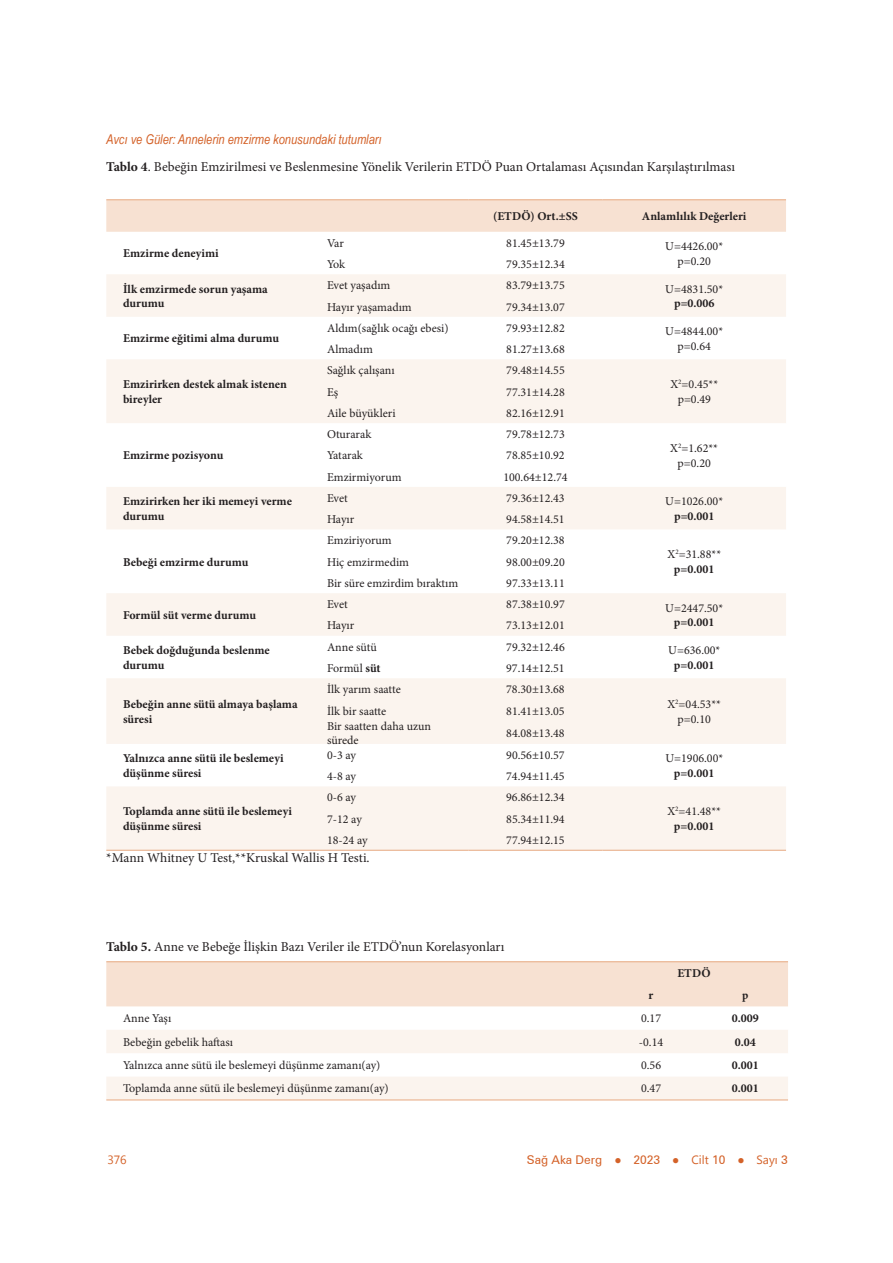
<style>
.page{position:relative;width:893px;height:1263px;background:#fff}
.page>*{position:absolute;margin:0;border:0;box-sizing:border-box;transform-origin:0 0}
.t1{font:13.5px "Minion Pro";color:#231f20}
.t2{font:italic 13.5px "Arial Narrow";color:#d46229}
.t3{font:12px/14.4px "Minion Pro";color:#231f20;text-align:center}
.t4{font:700 12px/14.4px "Minion Pro";color:#231f20}
.t5{font:12px "Zurich BT";color:#d46229}
.t6{font:12px "Lao UI";color:#d46229}
.t7{font:700 12px "Minion Pro";color:#231f20;scale:.95 1}
.s1{font-weight:700}
.s2{font-family:"Sylfaen"}
.s3{font-family:"Lao UI"}
</style>
<div class="page">
<div style="left:106px;top:200px;width:680px;height:32px;background:#f7e1d2"></div>
<svg style="left:106px;top:274px;width:680px;height:576px;fill:#fbf4ee"></svg>
<hr style="left:106px;top:199px;width:213px;height:1px;background:#e7a880">
<hr style="left:319px;top:199px;width:150px;height:1px;background:#e7a880">
<hr style="left:469px;top:199px;width:133px;height:1px;background:#e7a880">
<hr style="left:602px;top:199px;width:184px;height:1px;background:#e7a880">
<hr style="left:319px;top:850px;width:150px;height:1px;background:#e7a880">
<hr style="left:469px;top:850px;width:133px;height:1px;background:#e7a880">
<hr style="left:602px;top:850px;width:184px;height:1px;background:#e7a880">
<hr style="left:106px;top:850px;width:213px;height:1px;background:#e7a880">
<div style="left:106px;top:962px;width:682px;height:44px;background:#f7e1d2"></div>
<svg style="left:106px;top:1030px;width:682px;height:69px;fill:#fbf4ee"></svg>
<hr style="left:106px;top:961px;width:494px;height:1px;background:#e7a880">
<hr style="left:600px;top:961px;width:94px;height:1px;background:#e7a880">
<hr style="left:694px;top:961px;width:94px;height:1px;background:#e7a880">
<hr style="left:106px;top:1099px;width:494px;height:1px;background:#e7a880">
<hr style="left:600px;top:1099px;width:94px;height:1px;background:#e7a880">
<hr style="left:694px;top:1099px;width:94px;height:1px;background:#e7a880">
<p class="t2" style="left:106px;top:130px;width:277px">Avcı ve Güler: Annelerin emzirme konusundaki tutumları</p>
<p class="t1" style="left:106px;top:158px;width:630px"><span class="s1">Tablo 4</span>. Bebeğin Emzirilmesi ve Beslenmesine Yönelik Verilerin ETDÖ Puan Ortalaması Açısından Karşılaştırılması</p>
<p class="t4" style="left:493px;top:209px;width:86px">(ETDÖ) Ort.±SS</p>
<p class="t4" style="left:642px;top:209px;width:106px">Anlamlılık Değerleri</p>
<p class="t4" style="left:123px;top:246px;width:97px">Emzirme deneyimi</p>
<p class="t3" style="left:327px;top:236px;width:18px">Var</p>
<p class="t3" style="left:506px;top:236px;width:60px">81.45±13.79</p>
<p class="t3" style="left:665px;top:239px;width:59px">U=4426.00*</p>
<p class="t3" style="left:327px;top:257px;width:20px">Yok</p>
<p class="t3" style="left:678px;top:254px;width:35px">p=0.20</p>
<p class="t3" style="left:506px;top:257px;width:60px">79.35±12.34</p>
<p class="t4" style="left:123px;top:281px;width:146px">İlk emzirmede sorun yaşama durumu</p>
<p class="t3" style="left:327px;top:278px;width:65px">Evet yaşadım</p>
<p class="t3" style="left:506px;top:278px;width:60px">83.79±13.75</p>
<p class="t3" style="left:665px;top:282px;width:59px">U=4831.50*</p>
<p class="t3" style="left:327px;top:300px;width:86px">Hayır yaşamadım</p>
<p class="t4" style="left:674px;top:296px;width:42px">p=0.006</p>
<p class="t3" style="left:506px;top:300px;width:60px">79.34±13.07</p>
<p class="t4" style="left:123px;top:331px;width:158px">Emzirme eğitimi alma durumu</p>
<p class="t4" style="left:123px;top:377px;width:165px">Emzirirken destek almak istenen bireyler</p>
<p class="t4" style="left:123px;top:448px;width:102px">Emzirme pozisyonu</p>
<p class="t3" style="left:327px;top:321px;width:123px">Aldım(sağlık ocağı ebesi)</p>
<p class="t3" style="left:506px;top:321px;width:60px">79.93±12.82</p>
<p class="t3" style="left:665px;top:324px;width:59px">U=4844.00*</p>
<p class="t3" style="left:327px;top:342px;width:47px">Almadım</p>
<p class="t3" style="left:678px;top:339px;width:35px">p=0.64</p>
<p class="t3" style="left:506px;top:342px;width:60px">81.27±13.68</p>
<p class="t3" style="left:327px;top:363px;width:69px">Sağlık çalışanı</p>
<p class="t3" style="left:506px;top:363px;width:60px">79.48±14.55</p>
<p class="t3" style="left:327px;top:385px;width:13px">Eş</p>
<p class="t3" style="left:506px;top:385px;width:60px">77.31±14.28</p>
<p class="t3" style="left:327px;top:406px;width:70px">Aile büyükleri</p>
<p class="t3" style="left:506px;top:406px;width:60px">82.16±12.91</p>
<p class="t3" style="left:327px;top:427px;width:46px">Oturarak</p>
<p class="t3" style="left:506px;top:427px;width:60px">79.78±12.73</p>
<p class="t3" style="left:327px;top:448px;width:37px">Yatarak</p>
<p class="t3" style="left:506px;top:448px;width:60px">78.85±10.92</p>
<p class="t3" style="left:327px;top:470px;width:76px">Emzirmiyorum</p>
<p class="t3" style="left:503px;top:470px;width:66px">100.64±12.74</p>
<p class="t3" style="left:670px;top:377px;width:49px">X<sup>2</sup>=0.45** p=0.49</p>
<p class="t3" style="left:670px;top:441px;width:49px">X<sup>2</sup>=1.62** p=0.20</p>
<p class="t4" style="left:123px;top:494px;width:170px">Emzirirken her iki memeyi verme durumu</p>
<p class="t3" style="left:327px;top:491px;width:22px">Evet</p>
<p class="t3" style="left:506px;top:491px;width:60px">79.36±12.43</p>
<p class="t3" style="left:665px;top:494px;width:59px">U=1026.00*</p>
<p class="t3" style="left:327px;top:512px;width:29px">Hayır</p>
<p class="t4" style="left:674px;top:508px;width:42px">p=0.001</p>
<p class="t3" style="left:506px;top:512px;width:60px">94.58±14.51</p>
<p class="t4" style="left:123px;top:554px;width:127px">Bebeği emzirme durumu</p>
<p class="t4" style="left:123px;top:608px;width:135px">Formül süt verme durumu</p>
<p class="t3" style="left:327px;top:533px;width:66px">Emziriyorum</p>
<p class="t3" style="left:506px;top:533px;width:60px">79.20±12.38</p>
<p class="t3" style="left:327px;top:555px;width:84px">Hiç emzirmedim</p>
<p class="t3" style="left:506px;top:555px;width:60px">98.00±09.20</p>
<p class="t3" style="left:327px;top:576px;width:133px">Bir süre emzirdim bıraktım</p>
<p class="t3" style="left:506px;top:576px;width:60px">97.33±13.11</p>
<p class="t3" style="left:667px;top:547px;width:55px">X<sup>2</sup>=31.88** <span class="s1">p=0.001</span></p>
<p class="t3" style="left:327px;top:597px;width:22px">Evet</p>
<p class="t3" style="left:506px;top:597px;width:60px">87.38±10.97</p>
<p class="t3" style="left:665px;top:601px;width:59px">U=2447.50*</p>
<p class="t3" style="left:327px;top:618px;width:29px">Hayır</p>
<p class="t4" style="left:674px;top:615px;width:42px">p=0.001</p>
<p class="t3" style="left:506px;top:618px;width:60px">73.13±12.01</p>
<p class="t4" style="left:123px;top:643px;width:148px">Bebek doğduğunda beslenme durumu</p>
<p class="t3" style="left:327px;top:640px;width:51px">Anne sütü</p>
<p class="t3" style="left:506px;top:640px;width:60px">79.32±12.46</p>
<p class="t3" style="left:668px;top:643px;width:54px">U=636.00*</p>
<p class="t4" style="left:674px;top:657px;width:42px">p=0.001</p>
<p class="t3" style="left:327px;top:661px;width:55px">Formül <span class="s1">süt</span></p>
<p class="t3" style="left:506px;top:661px;width:60px">97.14±12.51</p>
<p class="t4" style="left:123px;top:697px;width:176px">Bebeğin anne sütü almaya başlama süresi</p>
<p class="t3" style="left:327px;top:682px;width:75px">İlk yarım saatte</p>
<p class="t3" style="left:506px;top:682px;width:60px">78.30±13.68</p>
<p class="t3" style="left:327px;top:703px;width:61px">İlk bir saatte</p>
<p class="t3" style="left:506px;top:703px;width:60px">81.41±13.05</p>
<p class="t3" style="left:327px;top:718px;width:106px;text-align:left">Bir saatten daha uzun sürede</p>
<p class="t3" style="left:506px;top:726px;width:60px">84.08±13.48</p>
<p class="t3" style="left:667px;top:697px;width:55px">X<sup>2</sup>=04.53** p=0.10</p>
<p class="t4" style="left:123px;top:751px;width:162px">Yalnızca anne sütü ile beslemeyi düşünme süresi</p>
<p class="t3" style="left:327px;top:748px;width:31px">0-3 ay</p>
<p class="t3" style="left:506px;top:748px;width:60px">90.56±10.57</p>
<p class="t3" style="left:665px;top:751px;width:59px">U=1906.00*</p>
<p class="t4" style="left:674px;top:765px;width:42px">p=0.001</p>
<p class="t3" style="left:327px;top:769px;width:31px">4-8 ay</p>
<p class="t3" style="left:506px;top:769px;width:60px">74.94±11.45</p>
<p class="t3" style="left:327px;top:790px;width:31px">0-6 ay</p>
<p class="t3" style="left:506px;top:790px;width:60px">96.86±12.34</p>
<p class="t4" style="left:123px;top:804px;width:170px">Toplamda anne sütü ile beslemeyi düşünme süresi</p>
<p class="t3" style="left:327px;top:812px;width:36px">7-12 ay</p>
<p class="t3" style="left:506px;top:812px;width:60px">85.34±11.94</p>
<p class="t3" style="left:327px;top:833px;width:42px">18-24 ay</p>
<p class="t3" style="left:506px;top:833px;width:60px">77.94±12.15</p>
<p class="t1" style="left:106px;top:849px;width:265px">*Mann Whitney U Test,**Kruskal Wallis H Testi.</p>
<p class="t1" style="left:106px;top:938px;width:400px"><span class="s1">Tablo 5.</span> Anne ve Bebeğe İlişkin Bazı Veriler ile ETDÖ’nun Korelasyonları</p>
<p class="t3" style="left:667px;top:804px;width:55px">X<sup>2</sup>=41.48** <span class="s1">p=0.001</span></p>
<p class="t4" style="left:677px;top:966px;width:35px">ETDÖ</p>
<p class="t4" style="left:649px;top:988px;width:6px">r</p>
<p class="t7" style="left:742px;top:987px;width:8px">p</p>
<p class="t3" style="left:123px;top:1011px;width:50px">Anne Yaşı</p>
<p class="t3" style="left:641px;top:1011px;width:22px">0.17</p>
<p class="t4" style="left:732px;top:1011px;width:29px">0.009</p>
<p class="t3" style="left:123px;top:1035px;width:112px">Bebeğin gebelik haftası</p>
<p class="t3" style="left:639px;top:1035px;width:26px">-0.14</p>
<p class="t4" style="left:735px;top:1035px;width:23px">0.04</p>
<p class="t3" style="left:123px;top:1058px;width:259px">Yalnızca anne sütü ile beslemeyi düşünme zamanı(ay)</p>
<p class="t3" style="left:641px;top:1058px;width:22px">0.56</p>
<p class="t4" style="left:732px;top:1058px;width:29px">0.001</p>
<p class="t3" style="left:123px;top:1081px;width:267px">Toplamda anne sütü ile beslemeyi düşünme zamanı(ay)</p>
<p class="t3" style="left:641px;top:1081px;width:22px">0.47</p>
<p class="t4" style="left:732px;top:1081px;width:29px">0.001</p>
<p class="t6" style="left:107px;top:1152px;width:21px">376</p>
<p class="t5" style="left:527px;top:1153px;width:262px">Sağ Aka Derg <span class="s2">●</span> 2023 <span class="s2">●</span> <span class="s3">Cilt</span> 10 <span class="s2">●</span> <span class="s3">Sayı</span> 3</p>
</div>
